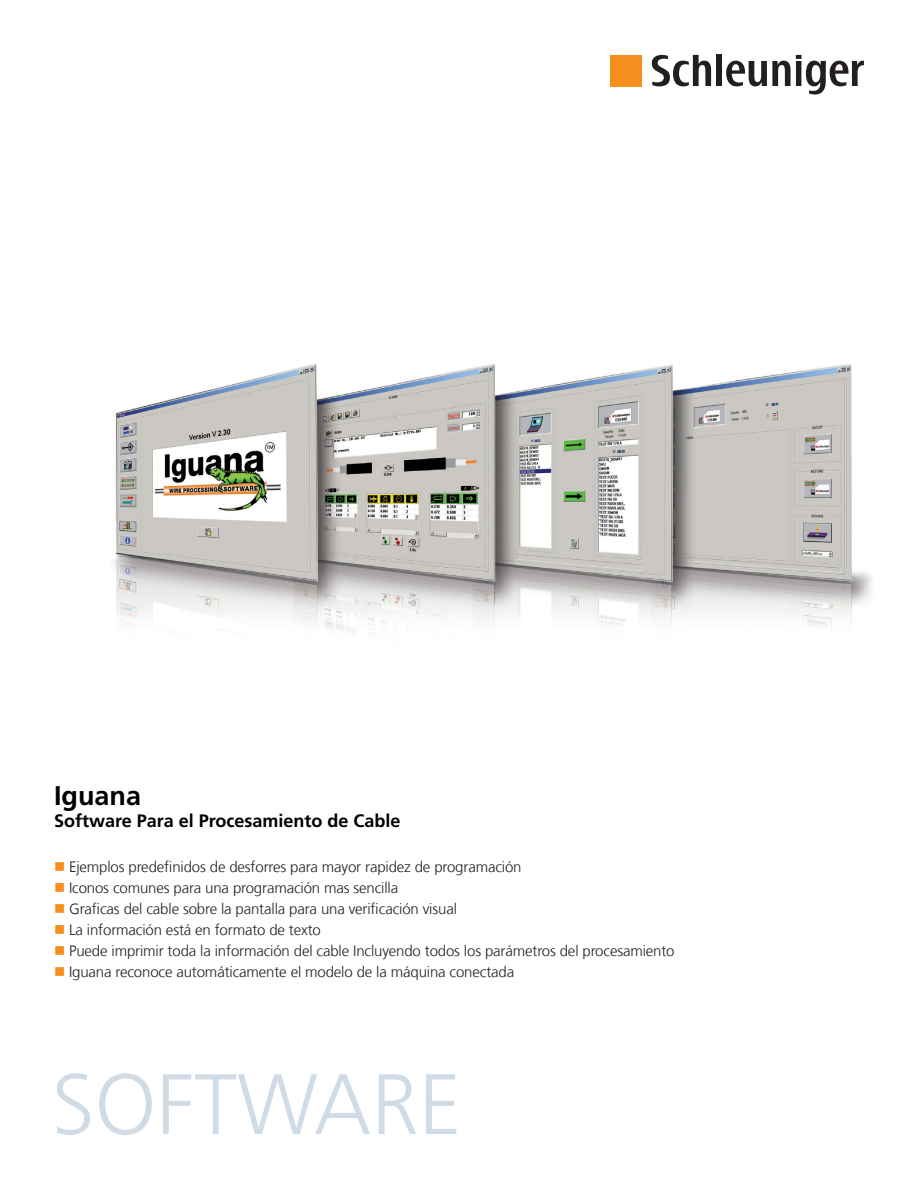
<style>
.page{position:relative;width:918px;height:1188px;background:#fff}
.page>*{position:absolute;margin:0;border:0;box-sizing:border-box;transform-origin:0 0}
.t1{font:300 85.5px "Frutiger LT Com";color:#d1dbe5}
.t2{font:700 27px "Frutiger LT Com";color:#000}
.t3{font:700 18px "Frutiger LT Com";color:#000}
.t4{font:300 15px "Frutiger LT Com";letter-spacing:-.01em;color:#231f20}
.s1{color:#f68e1e}
</style>
<div class="page">
<div style="left:611px;top:55px;width:31px;height:31px;background:#f68e1e"></div>
<div style="left:716px;top:55px;width:6px;height:31px;background:#231f20"></div>
<svg style="left:726px;top:55px;width:138px;height:39px"></svg>
<svg style="left:652px;top:55px;width:59px;height:31px"></svg>
<img style="left:113px;top:363px;width:759px;height:270px">
<p class="t2" style="left:54px;top:780px;width:89px">Iguana</p>
<p class="t3" style="left:54px;top:810px;width:348px">Software Para el Procesamiento de Cable</p>
<p class="t4" style="left:54px;top:858px;width:469px"><span class="s1">■</span> Ejemplos predefinidos de desforres para mayor rapidez de programación</p>
<p class="t4" style="left:54px;top:879px;width:346px"><span class="s1">■</span> Iconos comunes para una programación mas sencilla</p>
<p class="t4" style="left:54px;top:900px;width:405px"><span class="s1">■</span> Graficas del cable sobre la pantalla para una verificación visual</p>
<p class="t4" style="left:54px;top:921px;width:268px"><span class="s1">■</span> La información está en formato de texto</p>
<p class="t4" style="left:54px;top:942px;width:622px"><span class="s1">■</span> Puede imprimir toda la información del cable Incluyendo todos los parámetros del procesamiento</p>
<p class="t4" style="left:54px;top:963px;width:462px"><span class="s1">■</span> Iguana reconoce automáticamente el modelo de la máquina conectada</p>
<p class="t1" style="left:52px;top:1055px;width:411px">SOFTWARE</p>
</div>
